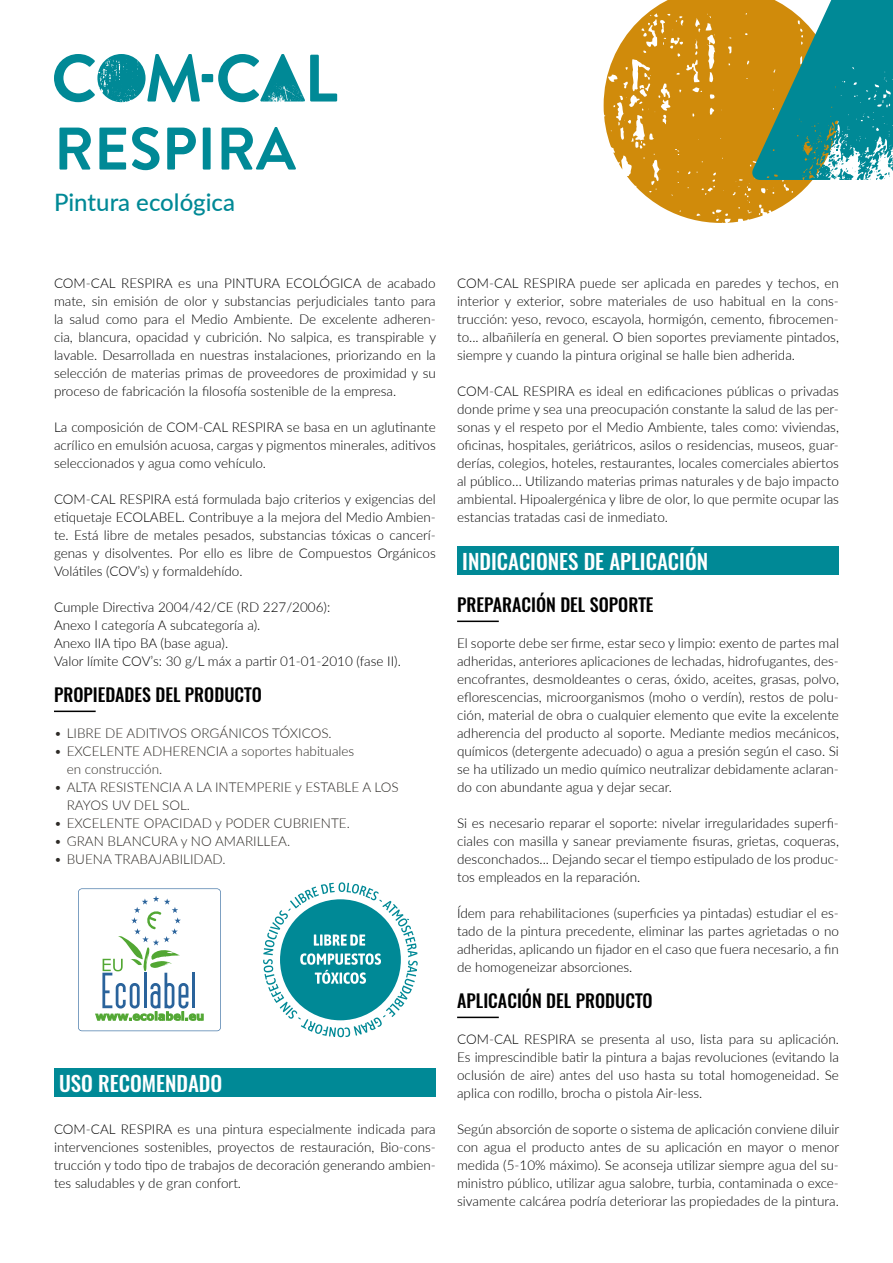
<style>
.page{position:relative;width:893px;height:1263px;background:#fff}
.page>*{position:absolute;margin:0;border:0;box-sizing:border-box;transform-origin:0 0}
.t1{font:700 60px "Brandon Grotesque";color:#008996}
.t2{font:500 24px "Lato";color:#008996}
.t3{font:500 21px "Oswald";color:#fff}
.t4{font:500 18px "Oswald";color:#000}
.t5{font:300 13.5px/18px "Lato";color:#000;text-align:justify}
.t6{font:300 13.5px/18px "Lato";color:#2d2a26}
</style>
<div class="page">
<hr style="left:54px;top:711px;width:42px;height:1px;background:#000">
<div style="left:54px;top:1069px;width:382px;height:28px;background:#008996"></div>
<div style="left:457px;top:547px;width:382px;height:28px;background:#008996"></div>
<hr style="left:457px;top:621px;width:42px;height:1px;background:#000">
<hr style="left:457px;top:1017px;width:42px;height:1px;background:#000">
<svg style="left:604px;top:0;width:208px;height:223px;fill:#d08b0b"></svg>
<div style="left:202px;top:74px;width:11px;height:8px;background:#008996"></div>
<svg style="left:218px;top:54px;width:119px;height:48px"></svg>
<svg style="left:54px;top:54px;width:146px;height:48px"></svg>
<svg style="left:751px;top:0;width:142px;height:181px;background:#4c947c"></svg>
<svg style="left:263px;top:882px;width:155px;height:155px"></svg>
<svg style="left:78px;top:888px;width:143px;height:143px"></svg>
<hr style="left:192px;top:973px;width:3px;height:35px;background:#2a639b">
<h1 class="t1" style="left:54px;top:107px;width:243px">RESPIRA</h1>
<h2 class="t2" style="left:54px;top:185px;width:183px">Pintura ecológica</h2>
<p class="t5" style="left:54px;top:274px;width:384px">COM-CAL RESPIRA es una PINTURA ECOLÓGICA de acabado mate, sin emisión de olor y substancias perjudiciales tanto para la salud como para el Medio Ambiente. De excelente adheren&shy;cia, blancura, opacidad y cubrición. No salpica, es transpirable y lavable. Desarrollada en nuestras instalaciones, priorizando en la selección de materias primas de proveedores de proximidad y su proceso de fabricación la filosofía sostenible de la empresa.</p>
<p class="t5" style="left:54px;top:418px;width:383px">La composición de COM-CAL RESPIRA se basa en un aglutinante acrílico en emulsión acuosa, cargas y pigmentos minerales, aditivos seleccionados y agua como vehículo.</p>
<p class="t5" style="left:54px;top:490px;width:383px">COM-CAL RESPIRA está formulada bajo criterios y exigencias del etiquetaje ECOLABEL. Contribuye a la mejora del Medio Ambien&shy;te. Está libre de metales pesados, substancias tóxicas o cancerí&shy;genas y disolventes. Por ello es libre de Compuestos Orgánicos Volátiles (COV’s) y formaldehído.</p>
<p class="t5" style="left:54px;top:598px;width:348px;text-align:left">Cumple Directiva 2004/42/CE (RD 227/2006):<br>Anexo I categoría A subcategoría a).<br>Anexo IIA tipo BA (base agua).<br>Valor límite COV’s: 30 g/L máx a partir 01-01-2010 (fase II).</p>
<h3 class="t4" style="left:54px;top:682px;width:209px">PROPIEDADES DEL PRODUCTO</h3>
<p class="t6" style="left:54px;top:724px;width:279px">• LIBRE DE ADITIVOS ORGÁNICOS TÓXICOS.</p>
<p class="t6" style="left:67px;top:742px;width:289px;text-indent:-13px">• EXCELENTE ADHERENCIA a soportes habituales en construcción.</p>
<p class="t6" style="left:67px;top:778px;width:333px;text-indent:-13px">• ALTA RESISTENCIA A LA INTEMPERIE y ESTABLE A LOS<br>RAYOS UV DEL SOL.</p>
<p class="t6" style="left:54px;top:814px;width:297px">• EXCELENTE OPACIDAD y PODER CUBRIENTE.</p>
<p class="t6" style="left:54px;top:832px;width:238px">• GRAN BLANCURA y NO AMARILLEA.</p>
<p class="t6" style="left:54px;top:850px;width:173px">• BUENA TRABAJABILIDAD.</p>
<h3 class="t3" style="left:59px;top:1068px;width:165px">USO RECOMENDADO</h3>
<p class="t5" style="left:54px;top:1120px;width:383px">COM-CAL RESPIRA es una pintura especialmente indicada para intervenciones sostenibles, proyectos de restauración, Bio-cons&shy;trucción y todo tipo de trabajos de decoración generando ambien&shy;tes saludables y de gran confort.</p>
<p class="t5" style="left:457px;top:274px;width:383px">COM-CAL RESPIRA puede ser aplicada en paredes y techos, en interior y exterior, sobre materiales de uso habitual en la cons&shy;trucción: yeso, revoco, escayola, hormigón, cemento, fibrocemen&shy;to... albañilería en general. O bien soportes previamente pintados, siempre y cuando la pintura original se halle bien adherida.</p>
<p class="t5" style="left:457px;top:382px;width:383px">COM-CAL RESPIRA es ideal en edificaciones públicas o privadas donde prime y sea una preocupación constante la salud de las per&shy;sonas y el respeto por el Medio Ambiente, tales como: viviendas, oficinas, hospitales, geriátricos, asilos o residencias, museos, guar&shy;derías, colegios, hoteles, restaurantes, locales comerciales abiertos al público… Utilizando materias primas naturales y de bajo impacto ambiental. Hipoalergénica y libre de olor, lo que permite ocupar las estancias tratadas casi de inmediato.</p>
<h3 class="t3" style="left:462px;top:546px;width:247px">INDICACIONES DE APLICACIÓN</h3>
<h3 class="t4" style="left:457px;top:592px;width:198px">PREPARACIÓN DEL SOPORTE</h3>
<p class="t5" style="left:457px;top:634px;width:383px">El soporte debe ser firme, estar seco y limpio: exento de partes mal adheridas, anteriores aplicaciones de lechadas, hidrofugantes, des&shy;encofrantes, desmoldeantes o ceras, óxido, aceites, grasas, polvo, eflorescencias, microorganismos (moho o verdín), restos de polu&shy;ción, material de obra o cualquier elemento que evite la excelente adherencia del producto al soporte. Mediante medios mecánicos, químicos (detergente adecuado) o agua a presión según el caso. Si se ha utilizado un medio químico neutralizar debidamente aclaran&shy;do con abundante agua y dejar secar.</p>
<p class="t5" style="left:457px;top:814px;width:383px">Si es necesario reparar el soporte: nivelar irregularidades superfi&shy;ciales con masilla y sanear previamente fisuras, grietas, coqueras, desconchados... Dejando secar el tiempo estipulado de los produc&shy;tos empleados en la reparación.</p>
<p class="t5" style="left:457px;top:904px;width:383px">Ídem para rehabilitaciones (superficies ya pintadas) estudiar el es&shy;tado de la pintura precedente, eliminar las partes agrietadas o no adheridas, aplicando un fijador en el caso que fuera necesario, a fin de homogeneizar absorciones.</p>
<h3 class="t4" style="left:457px;top:988px;width:197px">APLICACIÓN DEL PRODUCTO</h3>
<p class="t5" style="left:457px;top:1030px;width:383px">COM-CAL RESPIRA se presenta al uso, lista para su aplicación.<br>Es imprescindible batir la pintura a bajas revoluciones (evitando la oclusión de aire) antes del uso hasta su total homogeneidad. Se aplica con rodillo, brocha o pistola Air-less.</p>
<p class="t5" style="left:457px;top:1120px;width:384px">Según absorción de soporte o sistema de aplicación conviene diluir con agua el producto antes de su aplicación en mayor o menor medida (5-10% máximo). Se aconseja utilizar siempre agua del su&shy;ministro público, utilizar agua salobre, turbia, contaminada o exce&shy;sivamente calcárea podría deteriorar las propiedades de la pintura.</p>
</div>
